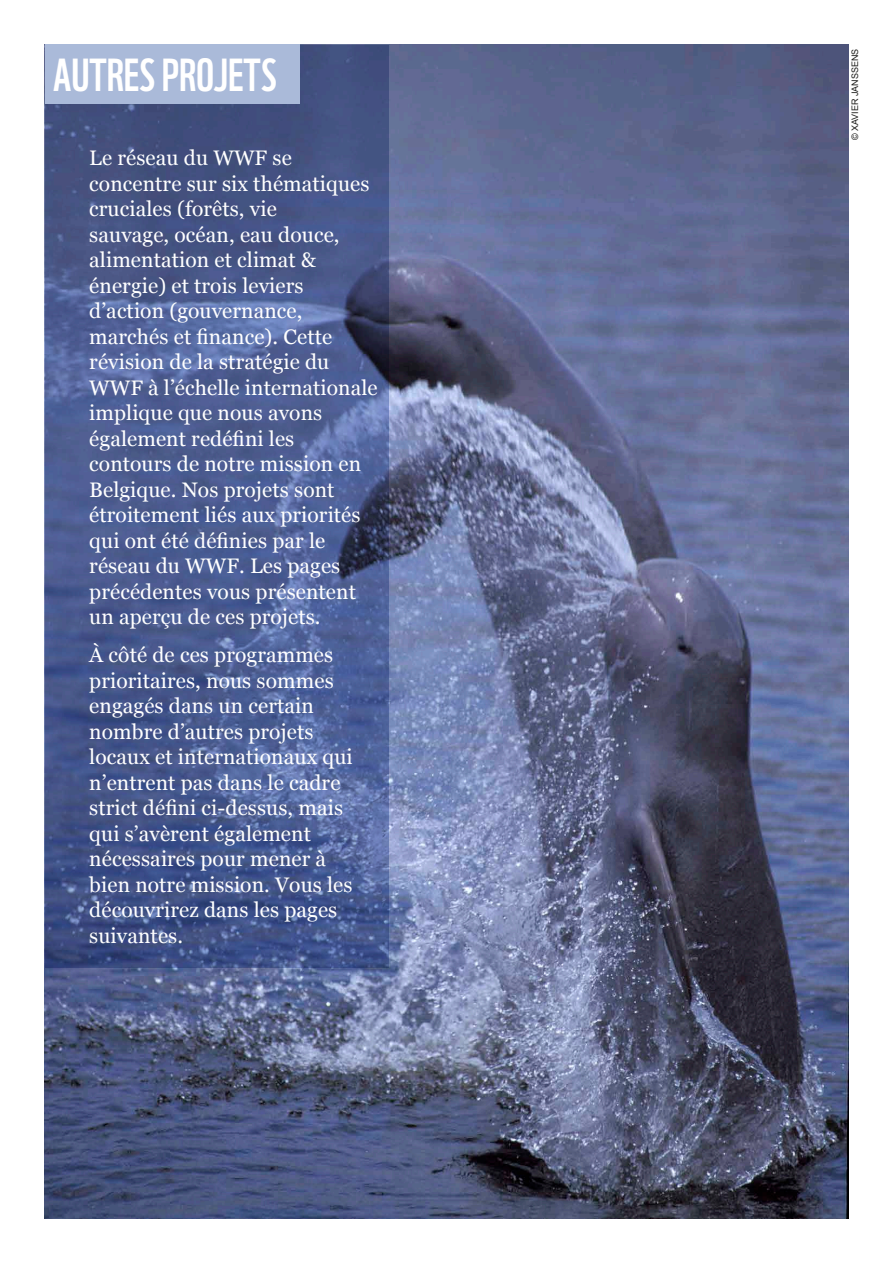
<style>
.page{position:relative;width:893px;height:1263px;background:#fff}
.page>*{position:absolute;margin:0;border:0;box-sizing:border-box;transform-origin:0 0}
.t1{font:45px "WWF";color:#fff}
.t2{font:21px/25.5px "Georgia";letter-spacing:.005em;color:#fff}
.t3{font:9px "Arial";color:#1d1d1b}
</style>
<div class="page">
<img style="left:45px;top:45px;width:803px;height:1173px">
<svg style="left:45px;top:45px;width:343px;height:922px;background:#495a8e"></svg>
<div style="left:45px;top:45px;width:254px;height:59px;background:#aabad9"></div>
<h1 class="t1" style="left:53px;top:39px;width:225px">AUTRES PROJETS</h1>
<p class="t2" style="left:89px;top:144px;width:290px">Le réseau du WWF se concentre sur six thématiques cruciales (forêts, vie<br>sauvage, océan, eau douce, alimentation et climat &amp; énergie) et trois leviers d’action (gouvernance, marchés et finance). Cette révision de la stratégie du<br>WWF à l’échelle internationale implique que nous avons également redéfini les contours de notre mission en<br>Belgique. Nos projets sont étroitement liés aux priorités qui ont été définies par le réseau du WWF. Les pages précédentes vous présentent un aperçu de ces projets.</p>
<p class="t2" style="left:89px;top:641px;width:265px">À côté de ces programmes prioritaires, nous sommes engagés dans un certain nombre d’autres projets locaux et internationaux qui n’entrent pas dans le cadre strict défini ci-dessus, mais qui s’avèrent également nécessaires pour mener à bien notre mission. Vous les découvrirez dans les pages suivantes.</p>
<p class="t3" style="left:849px;top:140px;width:93px;rotate:-90deg">© XAVIER JANSSENS</p>
</div>
